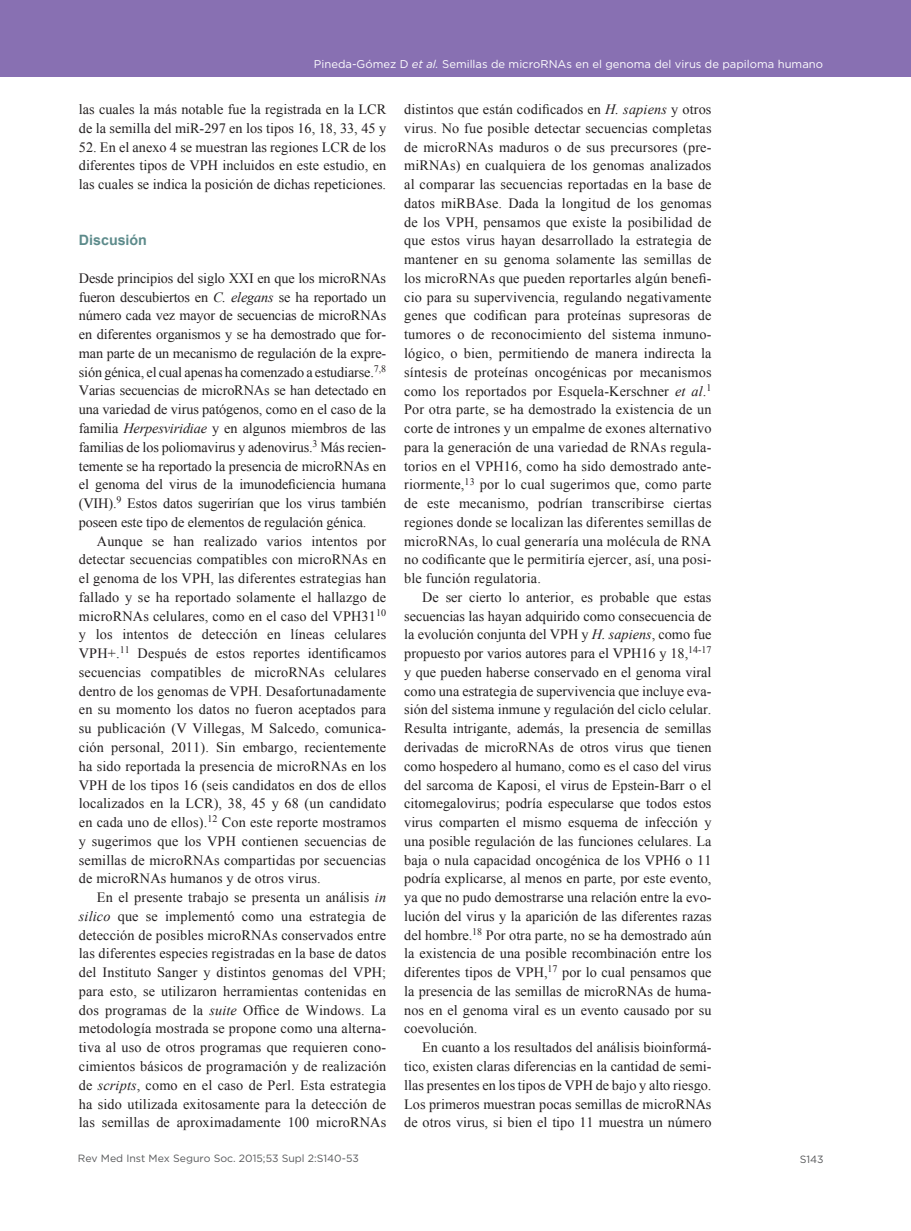
<style>
.page{position:relative;width:911px;height:1231px;background:#fff}
.page>*{position:absolute;margin:0;border:0;box-sizing:border-box;transform-origin:0 0}
.t1{font:14.25px/18.8px "Times New Roman";color:#231f20;text-align:justify}
.t2{font:700 14.25px "Arial";color:#5d8b8b}
.t3{font:11.25px "Gotham";color:#fff}
.t4{font:10.5px "Gotham";color:#57585a}
.s1{font-style:italic}
</style>
<div class="page">
<div style="left:0;top:0;width:910px;height:77px;background:#8870b2"></div>
<p class="t3" style="left:314px;top:56px;width:510px">Pineda-Gómez D <span class="s1">et al.</span> Semillas de microRNAs en el genoma del virus de papiloma humano</p>
<p class="t1" style="left:79px;top:100px;width:309px">las cuales la más notable fue la registrada en la LCR de la semilla del miR-297 en los tipos 16, 18, 33, 45 y</p>
<p class="t1" style="left:79px;top:137px;width:309px">52. En el anexo 4 se muestran las regiones LCR de los diferentes tipos de VPH incluidos en este estudio, en las cuales se indica la posición de dichas repeticiones.</p>
<p class="t2" style="left:79px;top:231px;width:70px">Discusión</p>
<p class="t1" style="left:79px;top:268px;width:309px">Desde principios del siglo XXI en que los microRNAs fueron descubiertos en <span class="s1">C. elegans</span> se ha reportado un número cada vez mayor de secuencias de microRNAs en diferentes organismos y se ha demostrado que for&shy;man parte de un mecanismo de regulación de la expre&shy;sión génica, el cual apenas ha comenzado a estudiarse.<sup>7,8<br></sup>Varias secuencias de microRNAs se han detectado en una variedad de virus patógenos, como en el caso de la familia <span class="s1">Herpesviridiae</span> y en algunos miembros de las familias de los poliomavirus y adenovirus.<sup>3</sup> Más recien&shy;temente se ha reportado la presencia de microRNAs en el genoma del virus de la imunodeficiencia humana (VIH).<sup>9</sup> Estos datos sugerirían que los virus también poseen este tipo de elementos de regulación génica.</p>
<p class="t1" style="left:79px;top:531px;width:309px;text-indent:18px">Aunque se han realizado varios intentos por detectar secuencias compatibles con microRNAs en el genoma de los VPH, las diferentes estrategias han fallado y se ha reportado solamente el hallazgo de microRNAs celulares, como en el caso del VPH31<sup>10 </sup>y los intentos de detección en líneas celulares VPH+.<sup>11</sup> Después de estos reportes identificamos secuencias compatibles de microRNAs celulares dentro de los genomas de VPH. Desafortunadamente en su momento los datos no fueron aceptados para su publicación (V Villegas, M Salcedo, comunica&shy;ción personal, 2011). Sin embargo, recientemente ha sido reportada la presencia de microRNAs en los VPH de los tipos 16 (seis candidatos en dos de ellos localizados en la LCR), 38, 45 y 68 (un candidato en cada uno de ellos).<sup>12</sup> Con este reporte mostramos y sugerimos que los VPH contienen secuencias de semillas de microRNAs compartidas por secuencias de microRNAs humanos y de otros virus.</p>
<p class="t1" style="left:79px;top:887px;width:309px;text-indent:18px">En el presente trabajo se presenta un análisis <span class="s1">in silico</span> que se implementó como una estrategia de detección de posibles microRNAs conservados entre las diferentes especies registradas en la base de datos del Instituto Sanger y distintos genomas del VPH; para esto, se utilizaron herramientas contenidas en dos programas de la <span class="s1">suite</span> Office de Windows. La metodología mostrada se propone como una alterna&shy;tiva al uso de otros programas que requieren cono&shy;cimientos básicos de programación y de realización de <span class="s1">scripts</span>, como en el caso de Perl. Esta estrategia ha sido utilizada exitosamente para la detección de las semillas de aproximadamente 100 microRNAs</p>
<p class="t4" style="left:78px;top:1151px;width:282px">Rev Med Inst Mex Seguro Soc. 2015;53 Supl 2:S140-53</p>
<p class="t1" style="left:404px;top:100px;width:309px">distintos que están codificados en <span class="s1">H. sapiens</span> y otros virus. No fue posible detectar secuencias completas de microRNAs maduros o de sus precursores (pre&shy;miRNAs) en cualquiera de los genomas analizados al comparar las secuencias reportadas en la base de datos miRBAse. Dada la longitud de los genomas de los VPH, pensamos que existe la posibilidad de que estos virus hayan desarrollado la estrategia de mantener en su genoma solamente las semillas de los microRNAs que pueden reportarles algún benefi&shy;cio para su supervivencia, regulando negativamente genes que codifican para proteínas supresoras de tumores o de reconocimiento del sistema inmuno&shy;lógico, o bien, permitiendo de manera indirecta la síntesis de proteínas oncogénicas por mecanismos como los reportados por Esquela-Kerschner <span class="s1">et al</span>.<sup>1<br></sup>Por otra parte, se ha demostrado la existencia de un corte de intrones y un empalme de exones alternativo para la generación de una variedad de RNAs regula&shy;torios en el VPH16, como ha sido demostrado ante&shy;riormente,<sup>13</sup> por lo cual sugerimos que, como parte de este mecanismo, podrían transcribirse ciertas regiones donde se localizan las diferentes semillas de microRNAs, lo cual generaría una molécula de RNA no codificante que le permitiría ejercer, así, una posi&shy;ble función regulatoria.</p>
<p class="t1" style="left:404px;top:587px;width:309px;text-indent:18px">De ser cierto lo anterior, es probable que estas secuencias las hayan adquirido como consecuencia de la evolución conjunta del VPH y <span class="s1">H. sapiens</span>, como fue propuesto por varios autores para el VPH16 y 18,<sup>14-17 </sup>y que pueden haberse conservado en el genoma viral como una estrategia de supervivencia que incluye eva&shy;sión del sistema inmune y regulación del ciclo celular.<br>Resulta intrigante, además, la presencia de semillas derivadas de microRNAs de otros virus que tienen como hospedero al humano, como es el caso del virus del sarcoma de Kaposi, el virus de Epstein-Barr o el citomegalovirus; podría especularse que todos estos virus comparten el mismo esquema de infección y una posible regulación de las funciones celulares. La baja o nula capacidad oncogénica de los VPH6 o 11 podría explicarse, al menos en parte, por este evento, ya que no pudo demostrarse una relación entre la evo&shy;lución del virus y la aparición de las diferentes razas del hombre.<sup>18</sup> Por otra parte, no se ha demostrado aún la existencia de una posible recombinación entre los diferentes tipos de VPH,<sup>17</sup> por lo cual pensamos que la presencia de las semillas de microRNAs de huma&shy;nos en el genoma viral es un evento causado por su coevolución.</p>
<p class="t1" style="left:404px;top:1037px;width:309px;text-indent:18px">En cuanto a los resultados del análisis bioinformá&shy;tico, existen claras diferencias en la cantidad de semi&shy;llas presentes en los tipos de VPH de bajo y alto riesgo.<br>Los primeros muestran pocas semillas de microRNAs de otros virus, si bien el tipo 11 muestra un número</p>
<p class="t4" style="left:799px;top:1151px;width:25px">S143</p>
</div>
